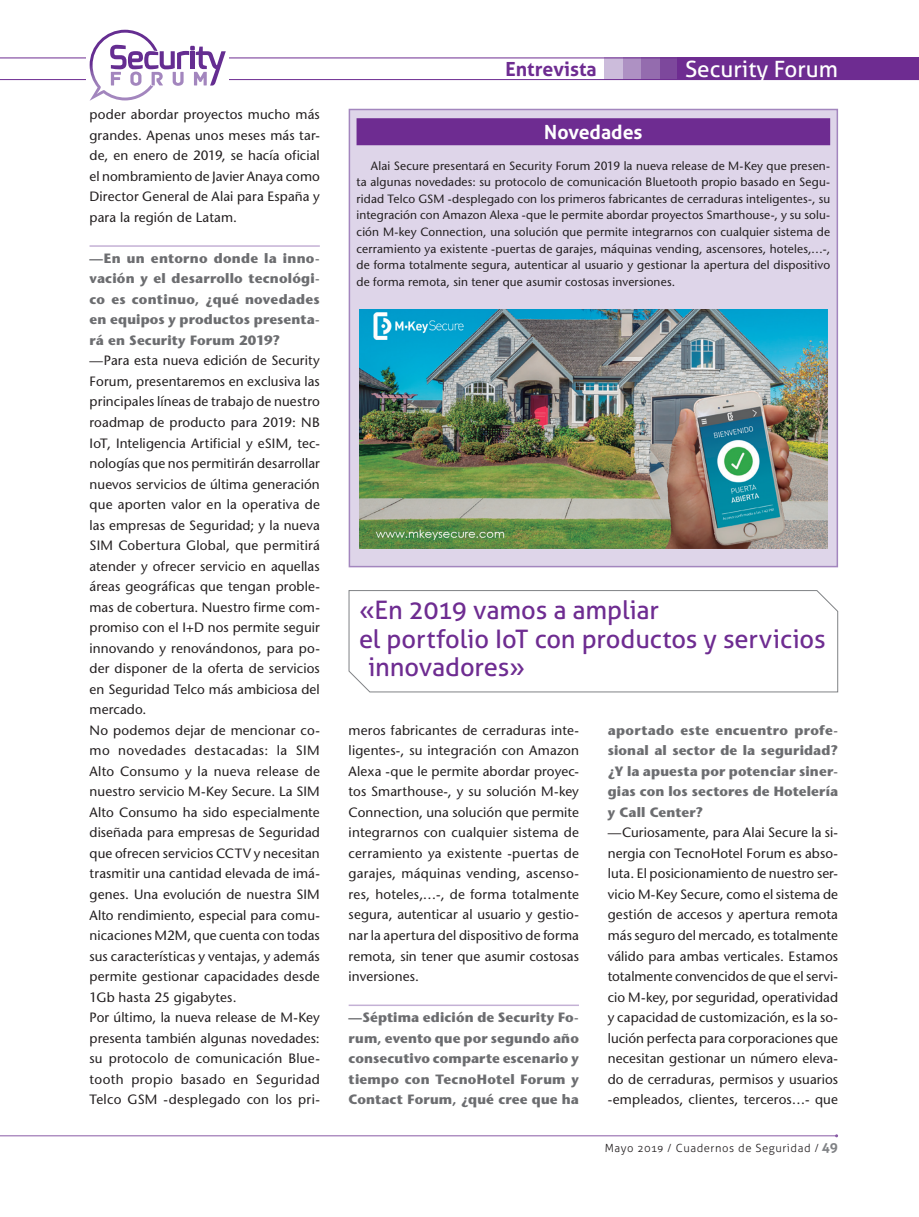
<style>
.page{position:relative;width:919px;height:1217px;background:#fff}
.page>*{position:absolute;margin:0;border:0;box-sizing:border-box;transform-origin:0 0}
.t1{font:25.5px "Aller";letter-spacing:-.005em;color:#6e2c91}
.t2{font:22.5px "Aller";color:#fff}
.t3{font:700 19.5px "Aller";color:#6e2c91}
.t4{font:700 19.5px "Aller";color:#fff}
.t5{font:500 13.5px/20.5px "Stone Sans Std";letter-spacing:.01em;color:#231f20;text-align:justify}
.t6{font:700 13.5px/20.5px "Stone Sans Std";letter-spacing:.01em;color:#6c6d70;text-align:justify}
.t7{font:500 12px/16.5px "Stone Sans Std";letter-spacing:.01em;color:#231f20;text-align:justify}
.t8{font:300 11.25px "Aller";letter-spacing:.05em;color:#231f20}
.s1{font-weight:700;font-size:13.5px;color:#808285}
</style>
<div class="page">
<hr style="left:0;top:1135px;width:836px;height:1px;background:#895ba6">
<svg style="left:0;top:30px;width:918px;height:71px"></svg>
<hr style="left:89px;top:245px;width:231px;height:2px;background:#c4b1d5">
<hr style="left:348px;top:1004px;width:231px;height:1px;background:#c4b1d5">
<div style="left:349px;top:109px;width:488px;height:457px;background:#ded5e9"></div>
<div style="left:356px;top:118px;width:474px;height:27px;background:#6e2c91"></div>
<div style="left:348px;top:109px;width:490px;height:458px;border:2px solid #a386be"></div>
<svg style="left:348px;top:590px;width:490px;height:102px"></svg>
<img style="left:359px;top:309px;width:468px;height:239px">
<p class="t5" style="left:89px;top:104px;width:232px">poder abordar proyectos mucho más grandes. Apenas unos meses más tar&shy;de, en enero de 2019, se hacía oficial el nombramiento de Javier Anaya como Director General de Alai para España y para la región de Latam.</p>
<p class="t6" style="left:89px;top:248px;width:232px">—En un entorno donde la inno&shy;vación y el desarrollo tecnológi&shy;co es continuo, ¿qué novedades en equipos y productos presenta&shy;rá en Security Forum 2019?</p>
<p class="t5" style="left:89px;top:350px;width:232px;text-align:left">—Para esta nueva edición de Security Forum, presentaremos en exclusiva las principales líneas de trabajo de nuestro roadmap de producto para 2019: NB IoT, Inteligencia Artificial y eSIM, tec&shy;nologías que nos permitirán desarrollar nuevos servicios de última generación que aporten valor en la operativa de las empresas de Seguridad; y la nueva SIM Cobertura Global, que permitirá atender y ofrecer servicio en aquellas áreas geográficas que tengan proble&shy;mas de cobertura. Nuestro firme com&shy;promiso con el I+D nos permite seguir innovando y renovándonos, para po&shy;der disponer de la oferta de servicios en Seguridad Telco más ambiciosa del mercado.<br>No podemos dejar de mencionar co&shy;mo novedades destacadas: la SIM Alto Consumo y la nueva release de nuestro servicio M-Key Secure. La SIM Alto Consumo ha sido especialmente diseñada para empresas de Seguridad que ofrecen servicios CCTV y necesitan trasmitir una cantidad elevada de imá&shy;genes. Una evolución de nuestra SIM Alto rendimiento, especial para comu&shy;nicaciones M2M, que cuenta con todas sus características y ventajas, y además permite gestionar capacidades desde 1Gb hasta 25 gigabytes.<br>Por último, la nueva release de M-Key presenta también algunas novedades: su protocolo de comunicación Blue&shy;tooth propio basado en Seguridad Telco GSM -desplegado con los pri-</p>
<h3 class="t3" style="left:505px;top:57px;width:93px">Entrevista</h3>
<h2 class="t2" style="left:685px;top:55px;width:154px">Security Forum</h2>
<h3 class="t4" style="left:544px;top:120px;width:100px">Novedades</h3>
<p class="t7" style="left:356px;top:157px;width:475px;text-indent:14px">Alai Secure presentará en Security Forum 2019 la nueva release de M-Key que presen&shy;ta algunas novedades: su protocolo de comunicación Bluetooth propio basado en Segu&shy;ridad Telco GSM -desplegado con los primeros fabricantes de cerraduras inteligentes-, su integración con Amazon Alexa -que le permite abordar proyectos Smarthouse-, y su solu&shy;ción M-key Connection, una solución que permite integrarnos con cualquier sistema de cerramiento ya existente -puertas de garajes, máquinas vending, ascensores, hoteles,…-, de forma totalmente segura, autenticar al usuario y gestionar la apertura del dispositivo de forma remota, sin tener que asumir costosas inversiones.</p>
<h1 class="t1" style="left:359px;top:594px;width:301px">«En 2019 vamos a ampliar</h1>
<h1 class="t1" style="left:359px;top:623px;width:468px">el portfolio IoT con productos y servicios</h1>
<h1 class="t1" style="left:368px;top:651px;width:159px">innovadores»</h1>
<p class="t5" style="left:348px;top:719px;width:232px">meros fabricantes de cerraduras inte&shy;ligentes-, su integración con Amazon Alexa -que le permite abordar proyec&shy;tos Smarthouse-, y su solución M-key Connection, una solución que permite integrarnos con cualquier sistema de cerramiento ya existente -puertas de garajes, máquinas vending, ascenso&shy;res, hoteles,…-, de forma totalmente segura, autenticar al usuario y gestio&shy;nar la apertura del dispositivo de forma remota, sin tener que asumir costosas inversiones.</p>
<p class="t6" style="left:348px;top:1006px;width:232px">—Séptima edición de Security Fo&shy;rum, evento que por segundo año consecutivo comparte escenario y tiempo con TecnoHotel Forum y Contact Forum, ¿qué cree que ha</p>
<p class="t6" style="left:607px;top:719px;width:232px">aportado este encuentro profe&shy;sional al sector de la seguridad? ¿Y la apuesta por potenciar siner&shy;gias con los sectores de Hotelería y Call Center?</p>
<p class="t5" style="left:607px;top:822px;width:232px">—Curiosamente, para Alai Secure la si&shy;nergia con TecnoHotel Forum es abso&shy;luta. El posicionamiento de nuestro ser&shy;vicio M-Key Secure, como el sistema de gestión de accesos y apertura remota más seguro del mercado, es totalmente válido para ambas verticales. Estamos totalmente convencidos de que el servi&shy;cio M-key, por seguridad, operatividad y capacidad de customización, es la so&shy;lución perfecta para corporaciones que necesitan gestionar un número eleva&shy;do de cerraduras, permisos y usuarios -empleados, clientes, terceros…- que</p>
<p class="t8" style="left:605px;top:1140px;width:235px">Mayo 2019 / Cuadernos de Seguridad / <span class="s1">49</span></p>
</div>
